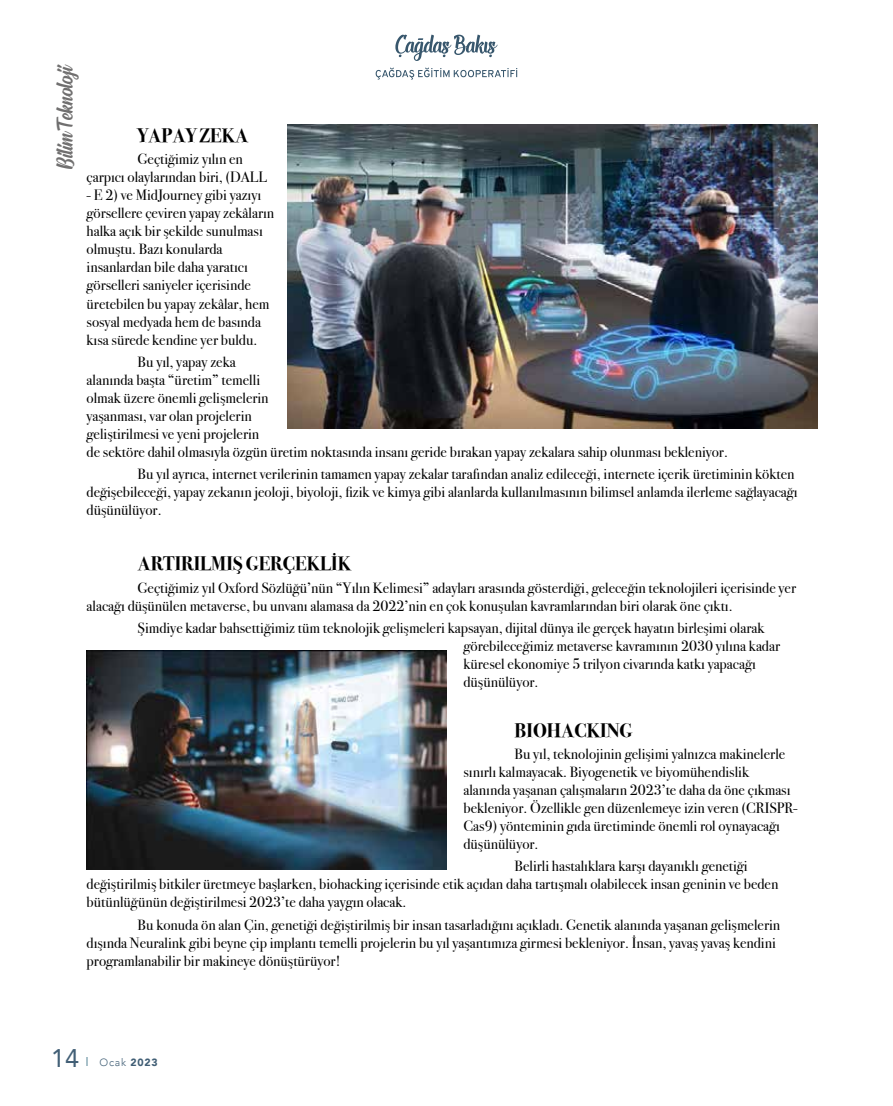
<style>
.page{position:relative;width:893px;height:1106px;background:#fff}
.page>*{position:absolute;margin:0;border:0;box-sizing:border-box;transform-origin:0 0}
.t1{font:25.65px "Signatra DEMO";color:#706f6f}
.t2{font:25.5px "Avenir";color:#425f76}
.t3{font:700 19.5px "Bodoni Svty Two ITCTT";color:#000}
.t4{font:15px/18px "Bodoni Svty Two ITCTT";color:#000}
.t5{font:300 10.5px "Avenir";color:#405e75}
.s1{font-weight:900}
</style>
<div class="page">
<svg style="left:395px;top:35px;width:103px;height:26px"></svg>
<svg style="left:376px;top:68px;width:141px;height:12px"></svg>
<img style="left:87px;top:651px;width:359px;height:218px">
<img style="left:287px;top:124px;width:531px;height:304px">
<h1 class="t1" style="left:55px;top:169px;width:107px;rotate:-90deg">Bilim Teknoloji</h1>
<h3 class="t3" style="left:138px;top:119px;width:112px">YAPAY ZEKA</h3>
<p class="t4" style="left:87px;top:149px;width:182px;text-indent:51px">Geçtiğimiz yılın en çarpıcı olaylarından biri, (DALL</p>
<p class="t4" style="left:87px;top:185px;width:189px">- E 2) ve MidJourney gibi yazıyı görsellere çeviren yapay zekâların halka açık bir şekilde sunulması olmuştu. Bazı konularda insanlardan bile daha yaratıcı görselleri saniyeler içerisinde üretebilen bu yapay zekâlar, hem sosyal medyada hem de basında kısa sürede kendine yer buldu.</p>
<p class="t4" style="left:87px;top:351px;width:643px;text-indent:51px">Bu yıl, yapay zeka<br>alanında başta “üretim” temelli<br>olmak üzere önemli gelişmelerin<br>yaşanması, var olan projelerin<br>geliştirilmesi ve yeni projelerin<br>de sektöre dahil olmasıyla özgün üretim noktasında insanı geride bırakan yapay zekalara sahip olunması bekleniyor.</p>
<p class="t4" style="left:87px;top:463px;width:713px;text-indent:51px">Bu yıl ayrıca, internet verilerinin tamamen yapay zekalar tarafından analiz edileceği, internete içerik üretiminin kökten değişebileceği, yapay zekanın jeoloji, biyoloji, fizik ve kimya gibi alanlarda kullanılmasının bilimsel anlamda ilerleme sağlayacağı düşünülüyor.</p>
<h3 class="t3" style="left:138px;top:547px;width:215px">ARTIRILMIŞ GERÇEKLİK</h3>
<p class="t4" style="left:87px;top:577px;width:711px;text-indent:51px">Geçtiğimiz yıl Oxford Sözlüğü’nün “Yılın Kelimesi” adayları arasında gösterdiği, geleceğin teknolojileri içerisinde yer alacağı düşünülen metaverse, bu unvanı alamasa da 2022’nin en çok konuşulan kavramlarından biri olarak öne çıktı.</p>
<p class="t4" style="left:463px;top:617px;width:318px;text-indent:-326px">Şimdiye kadar bahsettiğimiz tüm teknolojik gelişmeleri kapsayan, dijital dünya ile gerçek hayatın birleşimi olarak görebileceğimiz metaverse kavramının 2030 yılına kadar küresel ekonomiye 5 trilyon civarında katkı yapacağı düşünülüyor.</p>
<h3 class="t3" style="left:514px;top:714px;width:120px">BIOHACKING</h3>
<p class="t4" style="left:463px;top:743px;width:336px;text-indent:51px">Bu yıl, teknolojinin gelişimi yalnızca makinelerle sınırlı kalmayacak. Biyogenetik ve biyomühendislik alanında yaşanan çalışmaların 2023’te daha da öne çıkması bekleniyor. Özellikle gen düzenlemeye izin veren (CRISPR-Cas9) yönteminin gıda üretiminde önemli rol oynayacağı düşünülüyor.</p>
<p class="t4" style="left:87px;top:855px;width:693px;text-indent:428px">Belirli hastalıklara karşı dayanıklı genetiği değiştirilmiş bitkiler üretmeye başlarken, biohacking içerisinde etik açıdan daha tartışmalı olabilecek insan geninin ve beden bütünlüğünün değiştirilmesi 2023’te daha yaygın olacak.</p>
<p class="t4" style="left:87px;top:914px;width:695px;text-indent:51px">Bu konuda ön alan Çin, genetiği değiştirilmiş bir insan tasarladığını açıkladı. Genetik alanında yaşanan gelişmelerin dışında Neuralink gibi beyne çip implantı temelli projelerin bu yıl yaşantımıza girmesi bekleniyor. İnsan, yavaş yavaş kendini programlanabilir bir makineye dönüştürüyor!</p>
<h2 class="t2" style="left:51px;top:1037px;width:30px">14</h2>
<p class="t5" style="left:100px;top:1056px;width:60px">Ocak <span class="s1">2023</span></p>
</div>
